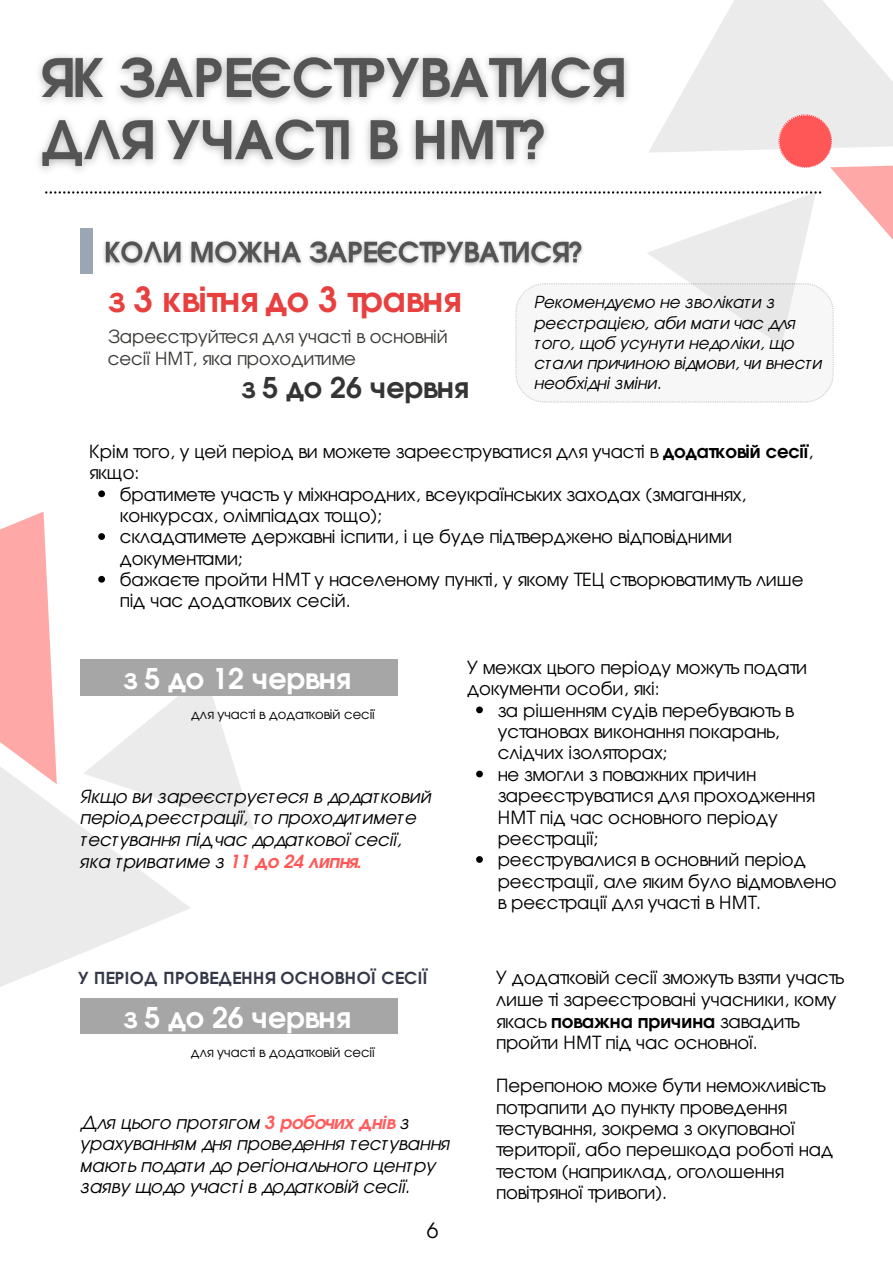
<style>
.page{position:relative;width:893px;height:1264px;background:#fff}
.page>*{position:absolute;margin:0;border:0;box-sizing:border-box;transform-origin:0 0}
.t1{font:700 34.5px "Te X Gyre Adventor";color:#e83f3f}
.t2{font:700 28.5px "Te X Gyre Adventor";color:#fff}
.t3{font:700 28.5px "Te X Gyre Adventor";color:#353535}
.t4{font:21px "Te X Gyre Adventor";color:#000}
.t5{font:18px/21.3px "Te X Gyre Adventor";color:#000}
.t6{font:italic 18px/21.8px "Te X Gyre Adventor";color:#000}
.t7{font:18px/22.5px "Te X Gyre Adventor";color:#383835}
.t8{font:italic 16.5px/20.2px "Te X Gyre Adventor";color:#000}
.t9{font:700 16.5px "Te X Gyre Adventor";letter-spacing:.03em;color:#353848}
.t10{font:13.05px "Te X Gyre Adventor";color:#000}
.s1{font-weight:700}
.s2{font-weight:700;color:#ff5757}
.s3{font-weight:700;color:#ff5c5c}
</style>
<div class="page">
<svg style="left:713px;top:0;width:143px;height:39px;fill:#ebebeb"></svg>
<svg style="left:0;top:830px;width:213px;height:204px"></svg>
<svg style="left:0;top:490px;width:278px;height:340px"></svg>
<svg style="left:476px;top:706px;width:7px;height:7px"></svg>
<svg style="left:476px;top:770px;width:7px;height:7px"></svg>
<svg style="left:476px;top:856px;width:7px;height:6px"></svg>
<div style="left:80px;top:659px;width:317px;height:36px;background:#a6a6a6"></div>
<div style="left:80px;top:997px;width:317px;height:36px;background:#a6a6a6"></div>
<svg style="left:45px;top:39px;width:847px;height:363px"></svg>
<h1 class="t1" style="left:108px;top:269px;width:353px">з 3 квітня до 3 травня</h1>
<p class="t7" style="left:108px;top:324px;width:341px">Зареєструйтеся для участі в основній сесії НМТ, яка проходитиме</p>
<h2 class="t3" style="left:241px;top:363px;width:227px">з 5 до 26 червня</h2>
<p class="t8" style="left:534px;top:291px;width:290px">Рекомендуємо не зволікати з реєстрацією, аби мати час для того, щоб усунути недоліки, що стали причиною відмови, чи внести необхідні зміни.</p>
<p class="t5" style="left:89px;top:439px;width:725px">Крім того, у цей період ви можете зареєструватися для участі в <span class="s1">додатковій сесії</span>, якщо:</p>
<p class="t5" style="left:120px;top:482px;width:685px">братимете участь у міжнародних, всеукраїнських заходах (змаганнях, конкурсах, олімпіадах тощо);<br>складатимете державні іспити, і це буде підтверджено відповідними документами;<br>бажаєте пройти НМТ у населеному пункті, у якому ТЕЦ створюватимуть лише під час додаткових сесій.</p>
<h2 class="t2" style="left:123px;top:654px;width:227px">з 5 до 12 червня</h2>
<p class="t10" style="left:191px;top:703px;width:185px">для участі в додатковій сесії</p>
<p class="t6" style="left:80px;top:784px;width:353px">Якщо ви зареєструєтеся в додатковий період реєстрації, то проходитимете тестування під час додаткової сесії, яка триватиме з <span class="s2">11 до 24 липня.</span></p>
<p class="t5" style="left:467px;top:655px;width:341px">У межах цього періоду можуть подати</p>
<p class="t5" style="left:467px;top:677px;width:194px">документи особи, які:</p>
<p class="t5" style="left:497px;top:698px;width:340px">за рішенням судів перебувають в установах виконання покарань, слідчих ізоляторах;<br>не змогли з поважних причин зареєструватися для проходження<br>НМТ під час основного періоду реєстрації;<br>реєструвалися в основний період реєстрації, але яким було відмовлено в реєстрації для участі в НМТ.</p>
<p class="t9" style="left:78px;top:963px;width:351px">У ПЕРІОД ПРОВЕДЕННЯ ОСНОВНОЇ СЕСІЇ</p>
<h2 class="t2" style="left:123px;top:992px;width:227px">з 5 до 26 червня</h2>
<p class="t10" style="left:191px;top:1041px;width:185px">для участі в додатковій сесії</p>
<p class="t6" style="left:80px;top:1110px;width:372px;line-height:21.3px">Для цього протягом <span class="s3">3 робочих днів</span> з урахуванням дня проведення тестування мають подати до регіонального центру заяву щодо участі в додатковій сесії.</p>
<p class="t4" style="left:427px;top:1213px;width:13px">6</p>
<p class="t5" style="left:496px;top:965px;width:349px;line-height:21.8px">У додатковій сесії зможуть взяти участь лише ті зареєстровані учасники, кому якась <span class="s1">поважна причина</span> завадить пройти НМТ під час основної.</p>
<p class="t5" style="left:496px;top:1073px;width:338px">Перепоною може бути неможливість потрапити до пункту проведення тестування, зокрема з окупованої території, або перешкода роботі над тестом (наприклад, оголошення повітряної тривоги).</p>
</div>
